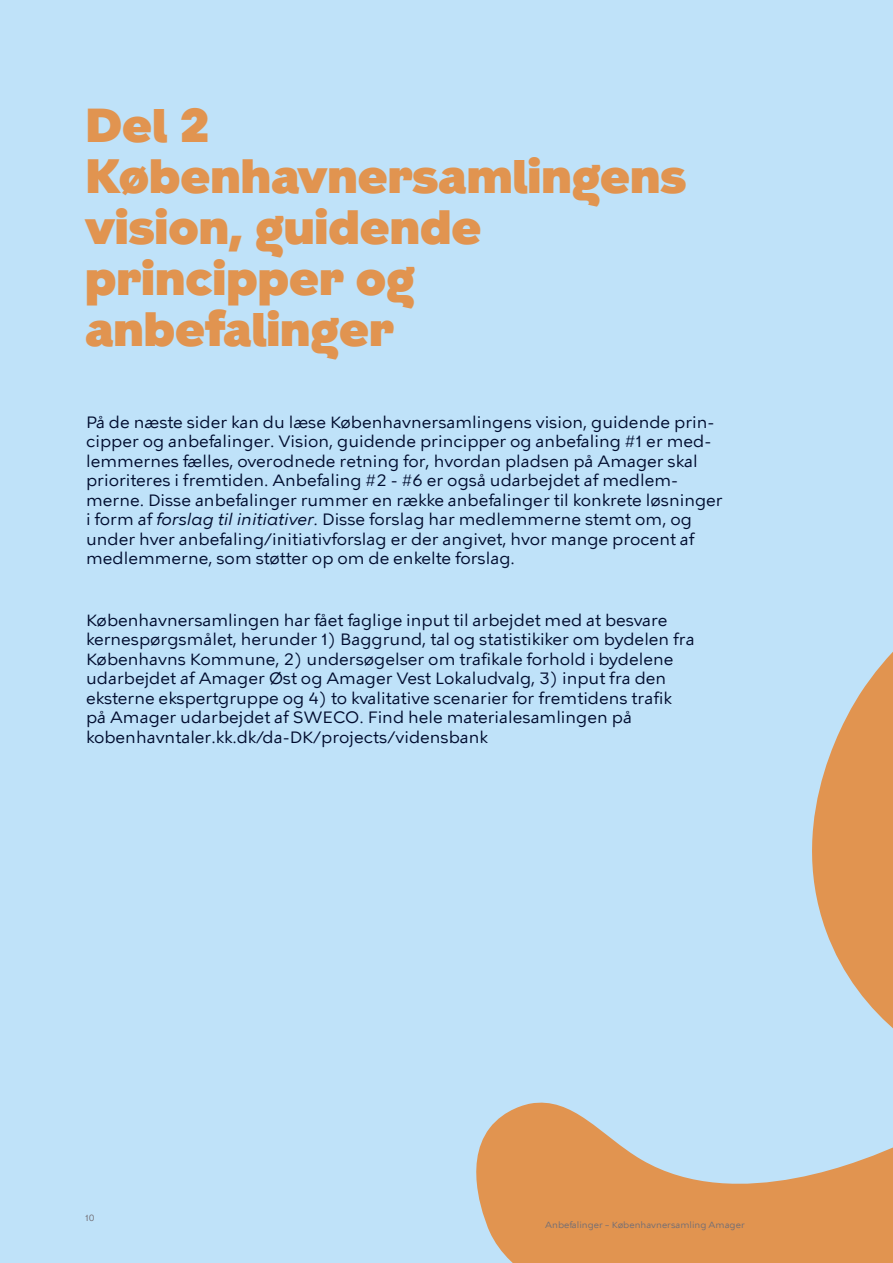
<style>
.page{position:relative;width:893px;height:1263px;background:#bfe2f9}
.page>*{position:absolute;margin:0;border:0;box-sizing:border-box;transform-origin:0 0}
.t1{font:900 48px/51px "KBH";color:#e19450}
.t2{font:16.5px/19.5px "KBH Tekst";color:#000c2e}
.t3{font:9px "KBH Tekst";color:#726e75}
.s1{font-style:italic}
</style>
<div class="page">
<svg style="left:476px;top:652px;width:417px;height:611px"></svg>
<h1 class="t1" style="left:85px;top:101px;width:603px">Del 2<br>Københavnersamlingens vision, guidende principper og anbefalinger</h1>
<p class="t2" style="left:86px;top:412px;width:638px">På de næste sider kan du læse Københavnersamlingens vision, guidende prin&shy;cipper og anbefalinger. Vision, guidende principper og anbefaling #1 er med&shy;lemmernes fælles, overodnede retning for, hvordan pladsen på Amager skal prioriteres i fremtiden. Anbefaling #2 - #6 er også udarbejdet af medlem&shy;merne. Disse anbefalinger rummer en række anbefalinger til konkrete løsninger i form af <span class="s1">forslag til initiativer.</span> Disse forslag har medlemmerne stemt om, og under hver anbefaling/initiativforslag er der angivet, hvor mange procent af medlemmerne, som støtter op om de enkelte forslag.</p>
<p class="t2" style="left:86px;top:610px;width:610px">Københavnersamlingen har fået faglige input til arbejdet med at besvare kernespørgsmålet, herunder 1) Baggrund, tal og statistikiker om bydelen fra Københavns Kommune, 2) undersøgelser om trafikale forhold i bydelene udarbejdet af Amager Øst og Amager Vest Lokaludvalg, 3) input fra den eksterne ekspertgruppe og 4) to kvalitative scenarier for fremtidens trafik på Amager udarbejdet af SWECO. Find hele materialesamlingen på kobenhavntaler.kk.dk/da-DK/projects/vidensbank</p>
<p class="t3" style="left:85px;top:1214px;width:11px">10</p>
<p class="t3" style="left:545px;top:1221px;width:201px">Anbefalinger – Københavnersamling Amager</p>
</div>
